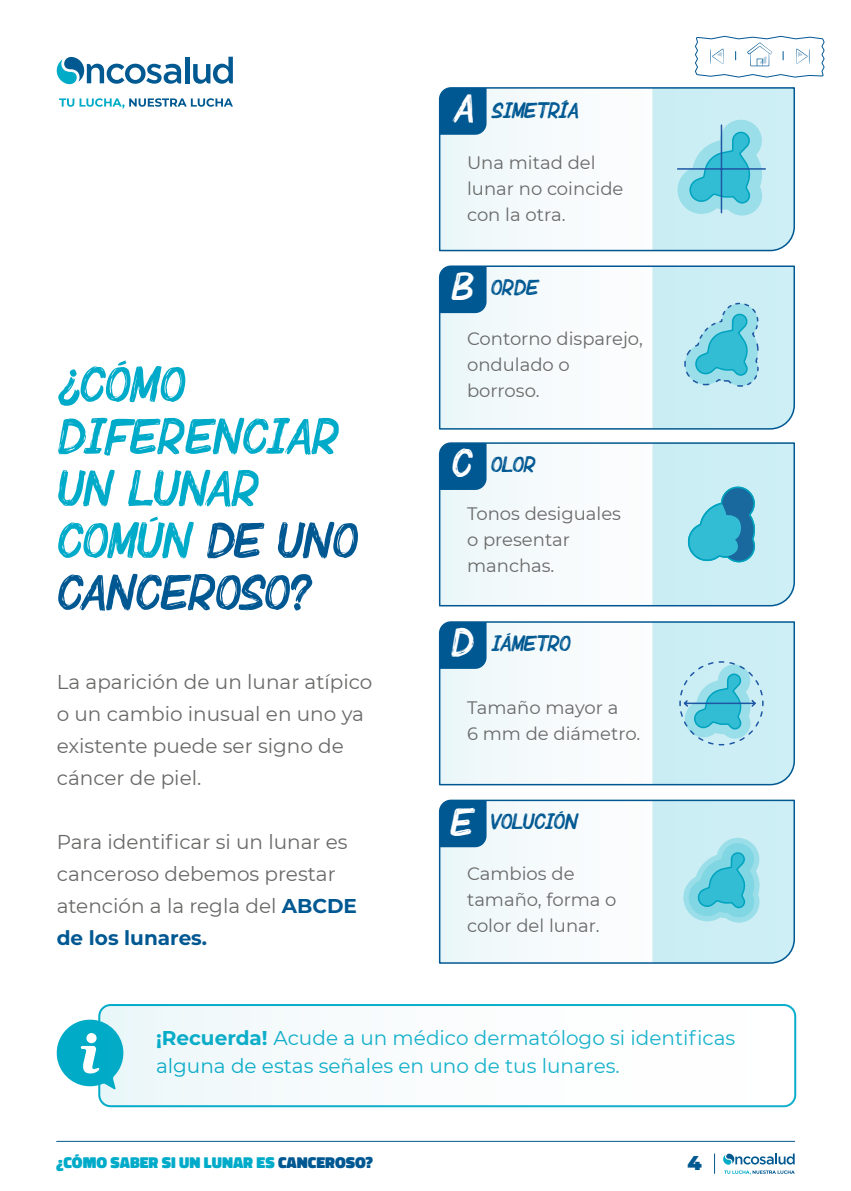
<style>
.page{position:relative;width:851px;height:1191px;background:#fff}
.page>*{position:absolute;margin:0;border:0;box-sizing:border-box;transform-origin:0 0}
.t1{font:50px/52px "Bebrush";letter-spacing:-.04em;color:#00abc9}
.t2{font:40px "Bebrush";color:#fff}
.t3{font:22px "Bebrush";letter-spacing:-.04em;color:#005892}
.t4{font:22px "Bebrush";letter-spacing:-.085em;color:#005892}
.t5{font:20px/32px "Montserrat";color:#696968}
.t6{font:20px/28px "Montserrat";color:#00abc7}
.t7{font:900 20px "Montserrat";color:#005991}
.t8{font:18px/26px "Montserrat";color:#696968}
.t9{font:900 16px "Don Jose";color:#00abc9}
.s1{font-size:40px;color:#fff}
.s2{color:#005892}
.s3{font-weight:700;color:#005892}
.s4{font-weight:700}
</style>
<div class="page">
<svg style="left:714px;top:1153px;width:1px;height:20px"></svg>
<svg style="left:723px;top:1153px;width:71px;height:21px"></svg>
<hr style="left:57px;top:1140px;width:737px;height:1px;background:#005892">
<svg style="left:438px;top:87px;width:214px;height:165px"></svg>
<svg style="left:438px;top:265px;width:337px;height:165px"></svg>
<svg style="left:438px;top:442px;width:357px;height:165px"></svg>
<svg style="left:438px;top:621px;width:357px;height:165px"></svg>
<svg style="left:438px;top:799px;width:357px;height:165px"></svg>
<svg style="left:59px;top:98px;width:174px;height:10px"></svg>
<hr style="left:185px;top:57px;width:4px;height:26px;background:#005991">
<svg style="left:193px;top:57px;width:40px;height:27px"></svg>
<svg style="left:56px;top:56px;width:125px;height:29px"></svg>
<div style="left:98px;top:1004px;width:698px;height:103px;border:2px solid #00abc9;border-radius:11px"></div>
<svg style="left:652px;top:443px;width:142px;height:163px;background:#addeea"></svg>
<svg style="left:652px;top:622px;width:142px;height:162px;background:#b8e5ee"></svg>
<svg style="left:652px;top:800px;width:142px;height:163px;background:#b4e5ee"></svg>
<svg style="left:56px;top:1017px;width:43px;height:72px"></svg>
<div style="left:86px;top:1033px;width:11px;height:10px;background:#fff;border-radius:50%"></div>
<div style="left:99px;top:1005px;width:696px;height:101px;background:linear-gradient(to right,#dff3f7,#fff);border-radius:11px"></div>
<svg style="left:652px;top:35px;width:173px;height:394px"></svg>
<p class="t4" style="left:451px;top:99px;width:128px"><span class="s1">A</span> SIMETRÍA</p>
<p class="t8" style="left:467px;top:149px;width:158px">Una mitad del lunar no coincide con la otra.</p>
<h1 class="t1" style="left:57px;top:359px;width:302px">¿CÓMO<br>DIFERENCIAR<br>UN LUNAR<br>COMÚN <span class="s2">DE UNO<br>CANCEROSO?</span></h1>
<p class="t5" style="left:57px;top:665px;width:317px">La aparición de un lunar atípico o un cambio inusual en uno ya existente puede ser signo de cáncer de piel.</p>
<p class="t5" style="left:57px;top:825px;width:302px">Para identificar si un lunar es canceroso debemos prestar atención a la regla del <span class="s3">ABCDE de los lunares.</span></p>
<h2 class="t2" style="left:450px;top:265px;width:24px">B</h2>
<p class="t3" style="left:490px;top:275px;width:50px">ORDE</p>
<p class="t8" style="left:467px;top:325px;width:177px">Contorno disparejo, ondulado o borroso.</p>
<h2 class="t2" style="left:451px;top:441px;width:22px">C</h2>
<p class="t3" style="left:490px;top:452px;width:46px">OLOR</p>
<p class="t8" style="left:467px;top:500px;width:155px">Tonos desiguales o presentar manchas.</p>
<h2 class="t2" style="left:450px;top:620px;width:24px">D</h2>
<p class="t3" style="left:490px;top:631px;width:81px">IÁMETRO</p>
<p class="t8" style="left:467px;top:693px;width:175px">Tamaño mayor a<br>6 mm de diámetro.</p>
<h2 class="t2" style="left:449px;top:800px;width:27px">E</h2>
<p class="t3" style="left:490px;top:810px;width:89px">VOLUCIÓN</p>
<p class="t8" style="left:467px;top:860px;width:151px">Cambios de tamaño, forma o color del lunar.</p>
<p class="t6" style="left:156px;top:1023px;width:580px"><span class="s4">¡Recuerda!</span> Acude a un médico dermatólogo si identificas alguna de estas señales en uno de tus lunares.</p>
<p class="t9" style="left:56px;top:1153px;width:318px">¿CÓMO SABER SI UN LUNAR ES <span class="s2">CANCEROSO?</span></p>
<p class="t7" style="left:687px;top:1148px;width:16px">4</p>
</div>
